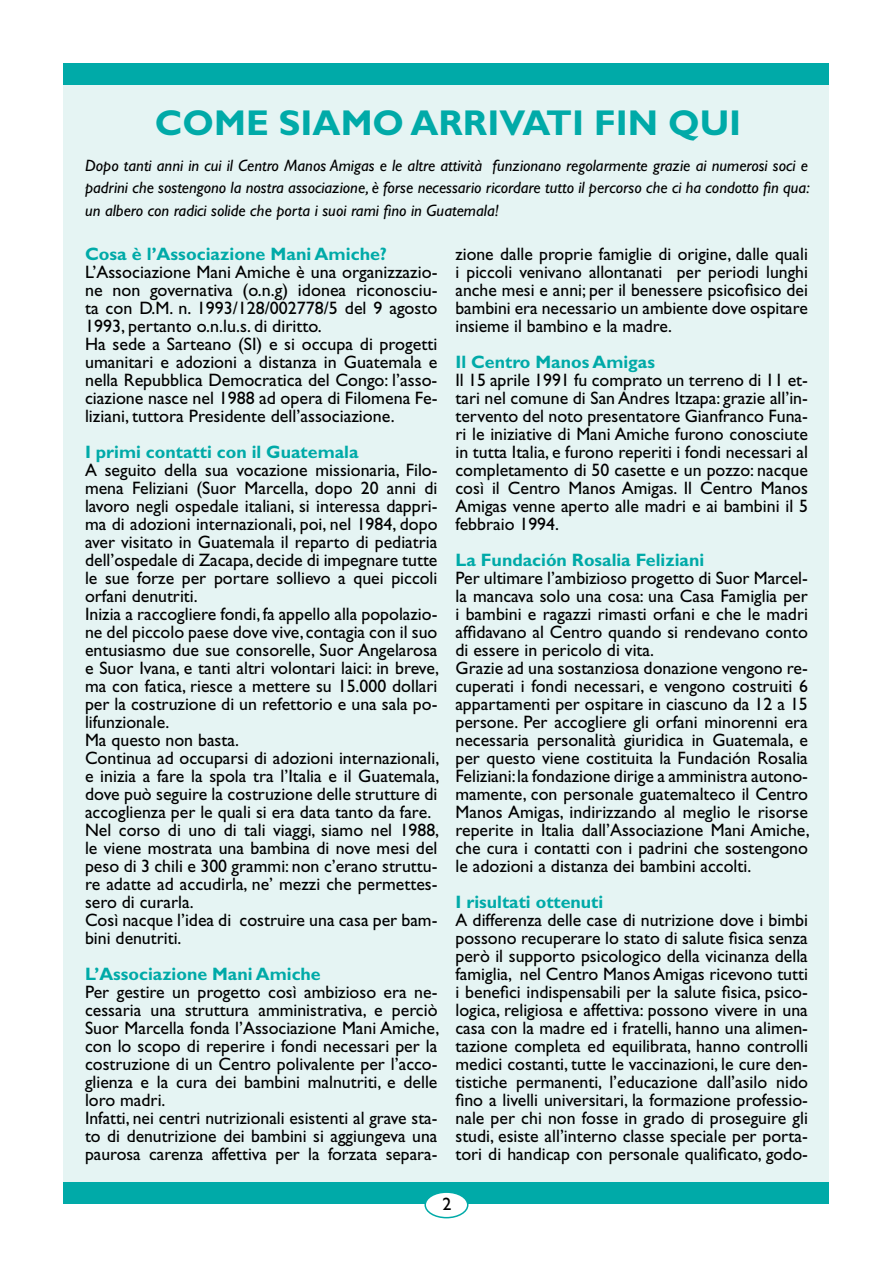
<style>
.page{position:relative;width:893px;height:1263px;background:#fff}
.page>*{position:absolute;margin:0;border:0;box-sizing:border-box;transform-origin:0 0}
.t1{font:700 36px "Gill Sans";color:#00aaa8}
.t2{font:18px/18px "Gill Sans";color:#000}
.t3{font:700 18px "Gill Sans";color:#00aaa8}
.t4{font:italic 16.5px/22.5px "Gill Sans";color:#000;text-align:justify}
</style>
<div class="page">
<div style="left:64px;top:72px;width:765px;height:1131px;background:#e5f4f3"></div>
<div style="left:64px;top:1182px;width:765px;height:21px;background:#00aaa8"></div>
<div style="left:64px;top:64px;width:765px;height:21px;background:#00aaa8"></div>
<div style="left:425px;top:1192px;width:43px;height:26px;background:#fff;border-radius:50%"></div>
<div style="left:424px;top:1191px;width:44px;height:27px;border:2px solid #00aaa8;border-radius:50%"></div>
<h1 class="t1" style="left:155px;top:102px;width:588px">COME SIAMO ARRIVATI FIN QUI</h1>
<p class="t4" style="left:85px;top:154px;width:726px">Dopo tanti anni in cui il Centro Manos Amigas e le altre attività funzionano regolarmente grazie ai numerosi soci e padrini che sostengono la nostra associazione, è forse necessario ricordare tutto il percorso che ci ha condotto fin qua: un albero con radici solide che porta i suoi rami fino in Guatemala!</p>
<p class="t3" style="left:85px;top:243px;width:303px">Cosa è l’Associazione Mani Amiche?</p>
<p class="t2" style="left:85px;top:263px;width:354px">L’Associazione Mani Amiche è una organizzazio&shy;ne non governativa (o.n.g) idonea riconosciu&shy;ta con D.M. n. 1993/128/002778/5 del 9 agosto 1993, pertanto o.n.lu.s. di diritto.<br>Ha sede a Sarteano (SI) e si occupa di progetti umanitari e adozioni a distanza in Guatemala e nella Repubblica Democratica del Congo: l’asso&shy;ciazione nasce nel 1988 ad opera di Filomena Fe&shy;liziani, tuttora Presidente dell’associazione.</p>
<p class="t3" style="left:85px;top:441px;width:275px">I primi contatti con il Guatemala</p>
<p class="t2" style="left:85px;top:461px;width:356px">A seguito della sua vocazione missionaria, Filo&shy;mena Feliziani (Suor Marcella, dopo 20 anni di lavoro negli ospedale italiani, si interessa dappri&shy;ma di adozioni internazionali, poi, nel 1984, dopo aver visitato in Guatemala il reparto di pediatria dell’ospedale di Zacapa, decide di impegnare tutte le sue forze per portare sollievo a quei piccoli orfani denutriti.<br>Inizia a raccogliere fondi, fa appello alla popolazio&shy;ne del piccolo paese dove vive, contagia con il suo entusiasmo due sue consorelle, Suor Angelarosa e Suor Ivana, e tanti altri volontari laici: in breve, ma con fatica, riesce a mettere su 15.000 dollari per la costruzione di un refettorio e una sala po&shy;lifunzionale.<br>Ma questo non basta.<br>Continua ad occuparsi di adozioni internazionali, e inizia a fare la spola tra l’Italia e il Guatemala, dove può seguire la costruzione delle strutture di accoglienza per le quali si era data tanto da fare.<br>Nel corso di uno di tali viaggi, siamo nel 1988, le viene mostrata una bambina di nove mesi del peso di 3 chili e 300 grammi: non c’erano struttu&shy;re adatte ad accudirla, ne’ mezzi che permettes&shy;sero di curarla.<br>Così nacque l’idea di costruire una casa per bam&shy;bini denutriti.</p>
<p class="t3" style="left:85px;top:963px;width:237px">L’Associazione Mani Amiche</p>
<p class="t2" style="left:85px;top:983px;width:356px">Per gestire un progetto così ambizioso era ne&shy;cessaria una struttura amministrativa, e perciò Suor Marcella fonda l’Associazione Mani Amiche, con lo scopo di reperire i fondi necessari per la costruzione di un Centro polivalente per l’acco&shy;glienza e la cura dei bambini malnutriti, e delle loro madri.<br>Infatti, nei centri nutrizionali esistenti al grave sta&shy;to di denutrizione dei bambini si aggiungeva una paurosa carenza affettiva per la forzata separa-</p>
<p class="t2" style="left:455px;top:245px;width:354px;text-align:justify">zione dalle proprie famiglie di origine, dalle quali i piccoli venivano allontanati per periodi lunghi anche mesi e anni; per il benessere psicofisico dei bambini era necessario un ambiente dove ospitare insieme il bambino e la madre.</p>
<p class="t3" style="left:455px;top:351px;width:201px">Il Centro Manos Amigas</p>
<p class="t2" style="left:455px;top:371px;width:354px;text-align:justify">Il 15 aprile 1991 fu comprato un terreno di 11 et&shy;tari nel comune di San Andres Itzapa: grazie all’in&shy;tervento del noto presentatore Gianfranco Funa&shy;ri le iniziative di Mani Amiche furono conosciute in tutta Italia, e furono reperiti i fondi necessari al completamento di 50 casette e un pozzo: nacque così il Centro Manos Amigas. Il Centro Manos Amigas venne aperto alle madri e ai bambini il 5 febbraio 1994.</p>
<p class="t3" style="left:455px;top:549px;width:250px">La Fundación Rosalia Feliziani</p>
<p class="t2" style="left:455px;top:569px;width:356px">Per ultimare l’ambizioso progetto di Suor Marcel&shy;la mancava solo una cosa: una Casa Famiglia per i bambini e ragazzi rimasti orfani e che le madri affidavano al Centro quando si rendevano conto di essere in pericolo di vita.<br>Grazie ad una sostanziosa donazione vengono re&shy;cuperati i fondi necessari, e vengono costruiti 6 appartamenti per ospitare in ciascuno da 12 a 15 persone. Per accogliere gli orfani minorenni era necessaria personalità giuridica in Guatemala, e per questo viene costituita la Fundación Rosalia Feliziani: la fondazione dirige a amministra autono&shy;mamente, con personale guatemalteco il Centro Manos Amigas, indirizzando al meglio le risorse reperite in Italia dall’Associazione Mani Amiche, che cura i contatti con i padrini che sostengono le adozioni a distanza dei bambini accolti.</p>
<p class="t3" style="left:455px;top:891px;width:149px">I risultati ottenuti</p>
<p class="t2" style="left:455px;top:911px;width:354px;text-align:justify">A differenza delle case di nutrizione dove i bimbi possono recuperare lo stato di salute fisica senza però il supporto psicologico della vicinanza della famiglia, nel Centro Manos Amigas ricevono tutti i benefici indispensabili per la salute fisica, psico&shy;logica, religiosa e affettiva: possono vivere in una casa con la madre ed i fratelli, hanno una alimen&shy;tazione completa ed equilibrata, hanno controlli medici costanti, tutte le vaccinazioni, le cure den&shy;tistiche permanenti, l’educazione dall’asilo nido fino a livelli universitari, la formazione professio&shy;nale per chi non fosse in grado di proseguire gli studi, esiste all’interno classe speciale per porta&shy;tori di handicap con personale qualificato, godo-</p>
<p class="t2" style="left:442px;top:1195px;width:10px">2</p>
</div>
